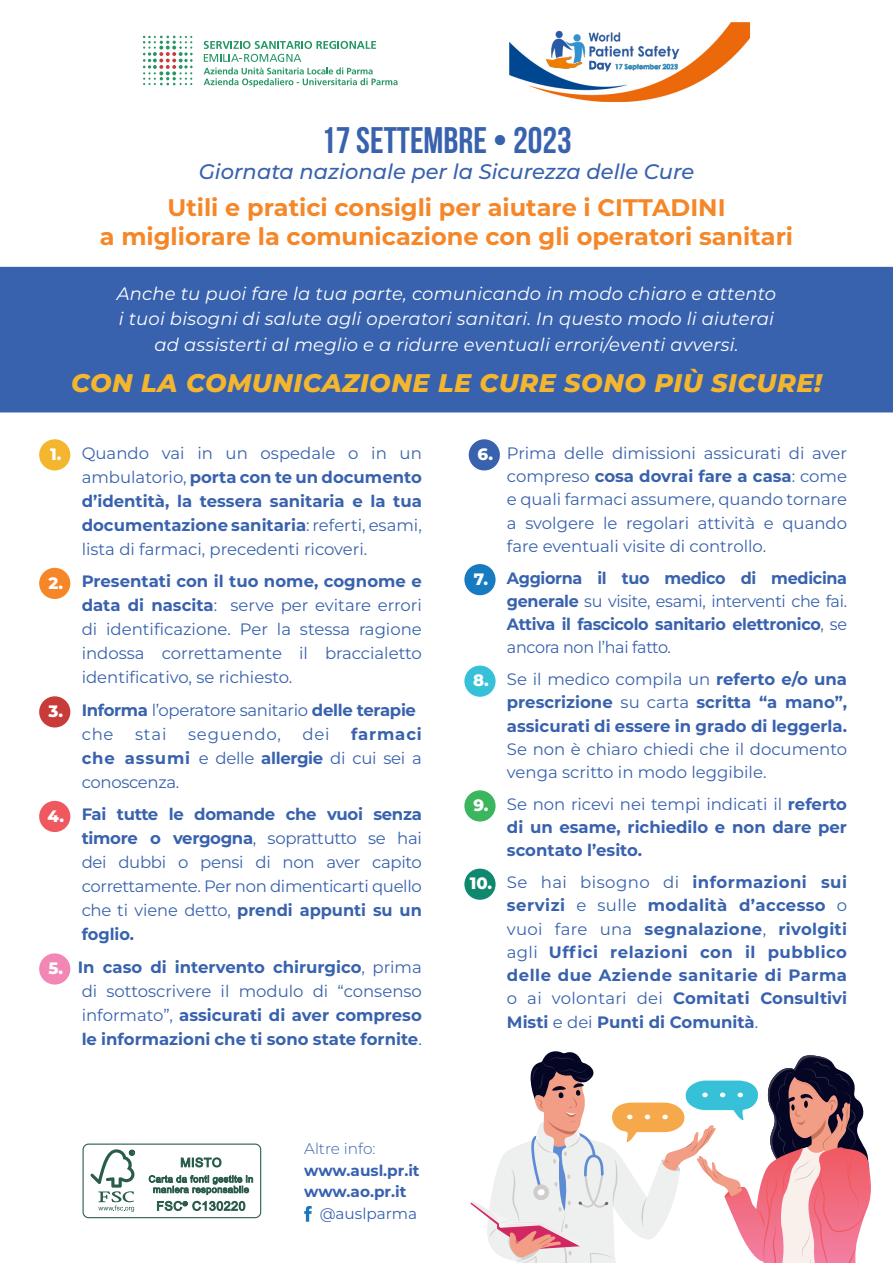
<style>
.page{position:relative;width:893px;height:1263px;background:#fff}
.page>*{position:absolute;margin:0;border:0;box-sizing:border-box;transform-origin:0 0}
.t1{font:700 36.9px "Bebas Neue";color:#3862ae}
.t2{font:italic 800 25.5px "Montserrat";letter-spacing:.02em;color:#f4b52f}
.t3{font:700 24px "Montserrat";color:#f58728}
.t4{font:italic 500 21px "Montserrat";color:#3862ae}
.t5{font:italic 18px "Montserrat";letter-spacing:.01em;color:#fff}
.t6{font:16.5px/24px "Montserrat";color:#3862ae;text-align:justify}
.t7{font:700 16.5px/23.4px "Montserrat";color:#3862ae;text-align:justify}
.t8{font:16.5px "Montserrat";letter-spacing:-.02em;color:#3862ae}
.t9{font:800 16.5px "Montserrat";color:#fff}
.t10{font:16.5px "Montserrat";letter-spacing:.05em;color:#3862ae}
.t11{font:700 15.3px "Montserrat";color:#3862ae}
.t12{font:300 15.3px "Montserrat";color:#3862ae}
.t13{font:15.3px "Montserrat";color:#3862ae}
.s1{font-weight:700}
.s2{font-weight:400}
</style>
<div class="page">
<div style="left:0;top:267px;width:893px;height:145px;background:#3862ae"></div>
<img style="left:509px;top:22px;width:241px;height:80px">
<img style="left:541px;top:22px;width:149px;height:48px">
<svg style="left:143px;top:36px;width:50px;height:49px"></svg>
<svg style="left:204px;top:41px;width:194px;height:46px"></svg>
<div style="left:39px;top:439px;width:31px;height:31px;background:#f4b52f;border-radius:50%"></div>
<div style="left:39px;top:568px;width:31px;height:31px;background:#f58728;border-radius:50%"></div>
<div style="left:39px;top:696px;width:31px;height:31px;background:#c83b39;border-radius:50%"></div>
<div style="left:39px;top:801px;width:31px;height:31px;background:#f05860;border-radius:50%"></div>
<div style="left:39px;top:953px;width:31px;height:31px;background:#f287b5;border-radius:50%"></div>
<div style="left:469px;top:439px;width:31px;height:31px;background:#3862ae;border-radius:50%"></div>
<div style="left:464px;top:564px;width:32px;height:31px;background:#177bc1;border-radius:50%"></div>
<div style="left:464px;top:666px;width:32px;height:31px;background:#37c1d8;border-radius:50%"></div>
<div style="left:464px;top:790px;width:32px;height:31px;background:#3cb65e;border-radius:50%"></div>
<div style="left:464px;top:869px;width:32px;height:31px;background:#0f896d;border-radius:50%"></div>
<svg style="left:304px;top:1206px;width:8px;height:16px"></svg>
<svg style="left:470px;top:1051px;width:401px;height:212px"></svg>
<div style="left:83px;top:1144px;width:178px;height:74px;border:1px solid #295c4d;border-radius:6px"></div>
<svg style="left:90px;top:1149px;width:45px;height:63px"></svg>
<svg style="left:181px;top:1157px;width:41px;height:11px"></svg>
<svg style="left:149px;top:1175px;width:104px;height:20px"></svg>
<svg style="left:157px;top:1201px;width:88px;height:10px"></svg>
<p class="t1" style="left:321px;top:120px;width:252px">17 SETTEMBRE • 2023</p>
<p class="t4" style="left:199px;top:156px;width:497px">Giornata nazionale per la Sicurezza delle Cure</p>
<p class="t3" style="left:167px;top:190px;width:560px">Utili e pratici consigli per aiutare i CITTADINI</p>
<p class="t3" style="left:100px;top:219px;width:695px">a migliorare la comunicazione con gli operatori sanitari</p>
<p class="t5" style="left:117px;top:281px;width:661px">Anche tu puoi fare la tua parte, comunicando in modo chiaro e attento</p>
<p class="t5" style="left:119px;top:307px;width:657px">i tuoi bisogni di salute agli operatori sanitari. In questo modo li aiuterai</p>
<p class="t5" style="left:154px;top:332px;width:586px">ad assisterti al meglio e a ridurre eventuali errori/eventi avversi.</p>
<p class="t2" style="left:71px;top:364px;width:752px">CON LA COMUNICAZIONE LE CURE SONO PIÙ SICURE!</p>
<p class="t9" style="left:50px;top:442px;width:13px">1.</p>
<p class="t6" style="left:82px;top:440px;width:342px">Quando vai in un ospedale o in un ambulatorio, <span class="s1">porta con te un documento d’identità, la tessera sanitaria e la tua documentazione sanitaria</span>: referti, esami, lista di farmaci, precedenti ricoveri.</p>
<p class="t9" style="left:48px;top:571px;width:16px">2.</p>
<p class="t6" style="left:82px;top:569px;width:342px"><span class="s1">Presentati con il tuo nome, cognome e data di nascita</span>: serve per evitare errori di identificazione. Per la stessa ragione indossa correttamente il braccialetto identificativo, se richiesto.</p>
<p class="t9" style="left:49px;top:699px;width:16px">3.</p>
<p class="t8" style="left:82px;top:699px;width:336px"><span class="s1">Informa</span> l’operatore sanitario <span class="s1">delle terapie</span></p>
<p class="t6" style="left:82px;top:721px;width:33px">che</p>
<p class="t6" style="left:135px;top:721px;width:33px">stai</p>
<p class="t10" style="left:188px;top:723px;width:94px">seguendo,</p>
<p class="t6" style="left:302px;top:721px;width:29px">dei</p>
<p class="t6" style="left:82px;top:721px;width:342px;text-indent:269px"><span class="s1">farmaci che assumi</span> e delle <span class="s1">allergie</span> di cui sei a conoscenza.</p>
<p class="t9" style="left:48px;top:804px;width:18px">4.</p>
<p class="t6" style="left:82px;top:802px;width:342px"><span class="s1">Fai tutte le domande che vuoi senza timore o vergogna</span>, soprattutto se hai dei dubbi o pensi di non aver capito correttamente. Per non dimenticarti quello che ti viene detto, <span class="s1">prendi appunti su un foglio.</span></p>
<p class="t9" style="left:48px;top:956px;width:16px">5.</p>
<p class="t7" style="left:78px;top:954px;width:346px;line-height:24px">In caso di intervento chirurgico<span class="s2">, prima di sottoscrivere il modulo di “consenso informato”,</span> assicurati di aver compreso le informazioni che ti sono state fornite<span class="s2">.</span></p>
<p class="t12" style="left:304px;top:1138px;width:73px">Altre info:</p>
<p class="t11" style="left:304px;top:1159px;width:117px">www.ausl.pr.it</p>
<p class="t11" style="left:304px;top:1180px;width:104px">www.ao.pr.it</p>
<p class="t13" style="left:320px;top:1203px;width:99px">@auslparma</p>
<p class="t9" style="left:478px;top:442px;width:17px">6.</p>
<p class="t6" style="left:507px;top:441px;width:342px;line-height:23.2px">Prima delle dimissioni assicurati di aver compreso <span class="s1">cosa dovrai fare a casa</span>: come e quali farmaci assumere, quando tornare a svolgere le regolari attività e quando fare eventuali visite di controllo.</p>
<p class="t9" style="left:474px;top:567px;width:16px">7.</p>
<p class="t7" style="left:507px;top:565px;width:342px">Aggiorna il tuo medico di medicina generale <span class="s2">su visite, esami, interventi che fai.<br></span>Attiva il fascicolo sanitario elettronico<span class="s2">, se ancora non l’hai fatto.</span></p>
<p class="t9" style="left:473px;top:668px;width:17px">8.</p>
<p class="t6" style="left:507px;top:667px;width:342px;line-height:23.2px">Se il medico compila un <span class="s1">referto e/o una prescrizione</span> su carta <span class="s1">scritta “a mano”, assicurati di essere in grado di leggerla.<br></span>Se non è chiaro chiedi che il documento venga scritto in modo leggibile.</p>
<p class="t9" style="left:473px;top:793px;width:17px">9.</p>
<p class="t7" style="left:507px;top:791px;width:342px"><span class="s2">Se non ricevi nei tempi indicati il</span> referto di un esame, richiedilo e non dare per scontato l’esito.</p>
<p class="t9" style="left:470px;top:871px;width:24px">10.</p>
<p class="t7" style="left:507px;top:870px;width:342px"><span class="s2">Se hai bisogno di</span> informazioni sui servizi <span class="s2">e sulle</span> modalità d’accesso <span class="s2">o vuoi fare una</span> segnalazione<span class="s2">,</span> rivolgiti <span class="s2">agli</span> Uffici relazioni con il pubblico delle due Aziende sanitarie di Parma <span class="s2">o ai volontari dei</span> Comitati Consultivi Misti <span class="s2">e dei</span> Punti di Comunità<span class="s2">.</span></p>
</div>
